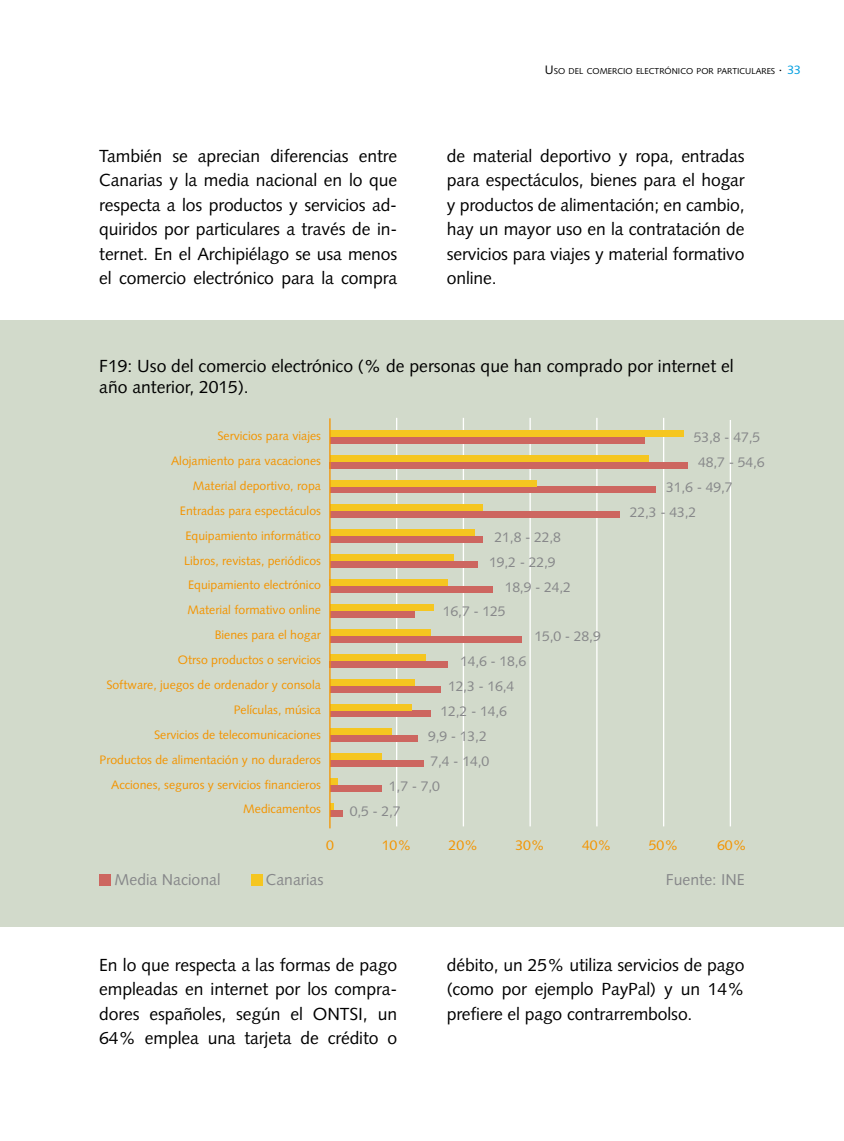
<style>
.page{position:relative;width:844px;height:1141px;background:#fff}
.page>*{position:absolute;margin:0;border:0;box-sizing:border-box;transform-origin:0 0}
.t1{font:17.5px/24.5px "Syntax";letter-spacing:-.005em;color:#000;text-align:justify}
.t2{font:15.75px "Syntax";color:#87888a}
.t3{font:14px "Syntax";letter-spacing:-.01em;color:#87888a}
.t4{font:14px "Syntax";color:#f39400}
.t5{font:12.25px "Syntax";color:#f39400}
.t6{font:12.25px "Syntax";color:#009ee0}
.t7{font:8.58px "Syntax";color:#000}
.s1{font-size:12.25px}
</style>
<div class="page">
<div style="left:0;top:322px;width:843px;height:602px;background:#d2dacb"></div>
<hr style="left:729px;top:421px;width:1px;height:405px;background:#fff">
<hr style="left:662px;top:418px;width:2px;height:408px;background:#fff">
<hr style="left:596px;top:418px;width:1px;height:408px;background:#fff">
<hr style="left:529px;top:418px;width:1px;height:408px;background:#fff">
<hr style="left:462px;top:418px;width:2px;height:408px;background:#fff">
<hr style="left:396px;top:418px;width:1px;height:408px;background:#fff">
<div style="left:330px;top:437px;width:314px;height:7px;background:#cd6660"></div>
<div style="left:330px;top:430px;width:353px;height:7px;background:#f5c620"></div>
<div style="left:330px;top:462px;width:357px;height:6px;background:#cd6660"></div>
<div style="left:330px;top:455px;width:318px;height:7px;background:#f5c620"></div>
<div style="left:330px;top:486px;width:325px;height:7px;background:#cd6660"></div>
<div style="left:330px;top:480px;width:206px;height:6px;background:#f5c620"></div>
<div style="left:330px;top:511px;width:289px;height:7px;background:#cd6660"></div>
<div style="left:330px;top:504px;width:152px;height:7px;background:#f5c620"></div>
<div style="left:330px;top:536px;width:152px;height:7px;background:#cd6660"></div>
<div style="left:330px;top:529px;width:144px;height:7px;background:#f5c620"></div>
<div style="left:330px;top:561px;width:147px;height:7px;background:#cd6660"></div>
<div style="left:330px;top:554px;width:123px;height:7px;background:#f5c620"></div>
<div style="left:330px;top:586px;width:162px;height:7px;background:#cd6660"></div>
<div style="left:330px;top:579px;width:118px;height:7px;background:#f5c620"></div>
<div style="left:330px;top:611px;width:84px;height:7px;background:#cd6660"></div>
<div style="left:330px;top:604px;width:103px;height:7px;background:#f5c620"></div>
<div style="left:330px;top:636px;width:191px;height:7px;background:#cd6660"></div>
<div style="left:330px;top:629px;width:100px;height:7px;background:#f5c620"></div>
<div style="left:330px;top:661px;width:118px;height:7px;background:#cd6660"></div>
<div style="left:330px;top:654px;width:95px;height:7px;background:#f5c620"></div>
<div style="left:330px;top:686px;width:110px;height:6px;background:#cd6660"></div>
<div style="left:330px;top:679px;width:84px;height:7px;background:#f5c620"></div>
<div style="left:330px;top:710px;width:100px;height:7px;background:#cd6660"></div>
<div style="left:330px;top:704px;width:81px;height:6px;background:#f5c620"></div>
<div style="left:330px;top:735px;width:87px;height:7px;background:#cd6660"></div>
<div style="left:330px;top:728px;width:62px;height:7px;background:#f5c620"></div>
<div style="left:330px;top:760px;width:93px;height:7px;background:#cd6660"></div>
<div style="left:330px;top:753px;width:51px;height:7px;background:#f5c620"></div>
<div style="left:330px;top:785px;width:51px;height:7px;background:#cd6660"></div>
<div style="left:330px;top:778px;width:7px;height:7px;background:#f5c620"></div>
<div style="left:330px;top:810px;width:12px;height:7px;background:#cd6660"></div>
<svg style="left:330px;top:803px;width:3px;height:7px"></svg>
<div style="left:99px;top:874px;width:11px;height:11px;background:#cd6660"></div>
<div style="left:251px;top:874px;width:11px;height:11px;background:#f5c620"></div>
<hr style="left:329px;top:419px;width:1px;height:409px;background:#f39400">
<p class="t6" style="left:787px;top:62px;width:15px">33</p>
<p class="t7" style="left:544px;top:66px;width:238px"><span class="s1">U</span> SO DEL COMERCIO ELECTRÓNICO POR PARTICULARES <span class="s1">·</span></p>
<p class="t1" style="left:99px;top:144px;width:299px">También se aprecian diferencias entre Canarias y la media nacional en lo que respecta a los productos y servicios ad&shy;quiridos por particulares a través de in&shy;ternet. En el Archipiélago se usa menos el comercio electrónico para la compra</p>
<p class="t1" style="left:446px;top:144px;width:299px">de material deportivo y ropa, entradas para espectáculos, bienes para el hogar y productos de alimentación; en cambio, hay un mayor uso en la contratación de servicios para viajes y material formativo online.</p>
<p class="t1" style="left:99px;top:356px;width:635px;line-height:21px">F19: Uso del comercio electrónico (% de personas que han comprado por internet el año anterior, 2015).</p>
<p class="t5" style="left:217px;top:429px;width:105px">Servicios para viajes</p>
<p class="t3" style="left:693px;top:429px;width:68px">53,8 - 47,5</p>
<p class="t5" style="left:171px;top:454px;width:151px">Alojamiento para vacaciones</p>
<p class="t3" style="left:698px;top:454px;width:68px">48,7 - 54,6</p>
<p class="t5" style="left:193px;top:478px;width:129px">Material deportivo, ropa</p>
<p class="t3" style="left:666px;top:479px;width:68px">31,6 - 49,7</p>
<p class="t5" style="left:180px;top:503px;width:142px">Entradas para espectáculos</p>
<p class="t3" style="left:629px;top:504px;width:68px">22,3 - 43,2</p>
<p class="t5" style="left:185px;top:528px;width:137px">Equipamiento informático</p>
<p class="t3" style="left:494px;top:529px;width:68px">21,8 - 22,8</p>
<p class="t5" style="left:184px;top:553px;width:138px">Libros, revistas, periódicos</p>
<p class="t3" style="left:489px;top:553px;width:68px">19,2 - 22,9</p>
<p class="t5" style="left:188px;top:578px;width:134px">Equipamiento electrónico</p>
<p class="t3" style="left:504px;top:578px;width:68px">18,9 - 24,2</p>
<p class="t5" style="left:187px;top:603px;width:135px">Material formativo online</p>
<p class="t3" style="left:443px;top:603px;width:64px">16,7 - 125</p>
<p class="t5" style="left:215px;top:628px;width:108px">Bienes para el hogar</p>
<p class="t3" style="left:534px;top:628px;width:68px">15,0 - 28,9</p>
<p class="t5" style="left:178px;top:653px;width:144px">Otrso productos o servicios</p>
<p class="t3" style="left:460px;top:653px;width:68px">14,6 - 18,6</p>
<p class="t5" style="left:106px;top:678px;width:216px">Software, juegos de ordenador y consola</p>
<p class="t3" style="left:448px;top:678px;width:68px">12,3 - 16,4</p>
<p class="t5" style="left:234px;top:702px;width:89px">Películas, música</p>
<p class="t3" style="left:440px;top:703px;width:68px">12,2 - 14,6</p>
<p class="t5" style="left:154px;top:727px;width:168px">Servicios de telecomunicaciones</p>
<p class="t3" style="left:428px;top:728px;width:60px">9,9 - 13,2</p>
<p class="t5" style="left:99px;top:752px;width:223px">Productos de alimentación y no duraderos</p>
<p class="t3" style="left:430px;top:753px;width:60px">7,4 - 14,0</p>
<p class="t5" style="left:111px;top:777px;width:211px">Acciones, seguros y servicios financieros</p>
<p class="t3" style="left:389px;top:777px;width:53px">1,7 - 7,0</p>
<p class="t5" style="left:243px;top:802px;width:79px">Medicamentos</p>
<p class="t3" style="left:349px;top:802px;width:53px">0,5 - 2,7</p>
<p class="t4" style="left:326px;top:836px;width:9px">0</p>
<p class="t4" style="left:382px;top:836px;width:31px">10%</p>
<p class="t4" style="left:448px;top:836px;width:31px">20%</p>
<p class="t4" style="left:515px;top:836px;width:31px">30%</p>
<p class="t4" style="left:582px;top:836px;width:31px">40%</p>
<p class="t4" style="left:648px;top:836px;width:31px">50%</p>
<p class="t4" style="left:717px;top:836px;width:31px">60%</p>
<p class="t2" style="left:115px;top:871px;width:107px">Media Nacional</p>
<p class="t2" style="left:266px;top:871px;width:59px">Canarias</p>
<p class="t1" style="left:99px;top:952px;width:299px">En lo que respecta a las formas de pago empleadas en internet por los compra&shy;dores españoles, según el ONTSI</p>
<p class="t1" style="left:99px;top:1001px;width:299px;text-align:right">, un<br>64% emplea una tarjeta de crédito o</p>
<p class="t2" style="left:665px;top:871px;width:80px">Fuente: INE</p>
<p class="t1" style="left:446px;top:952px;width:299px">débito, un 25% utiliza servicios de pago (como por ejemplo PayPal) y un 14% prefiere el pago contrarrembolso.</p>
</div>
